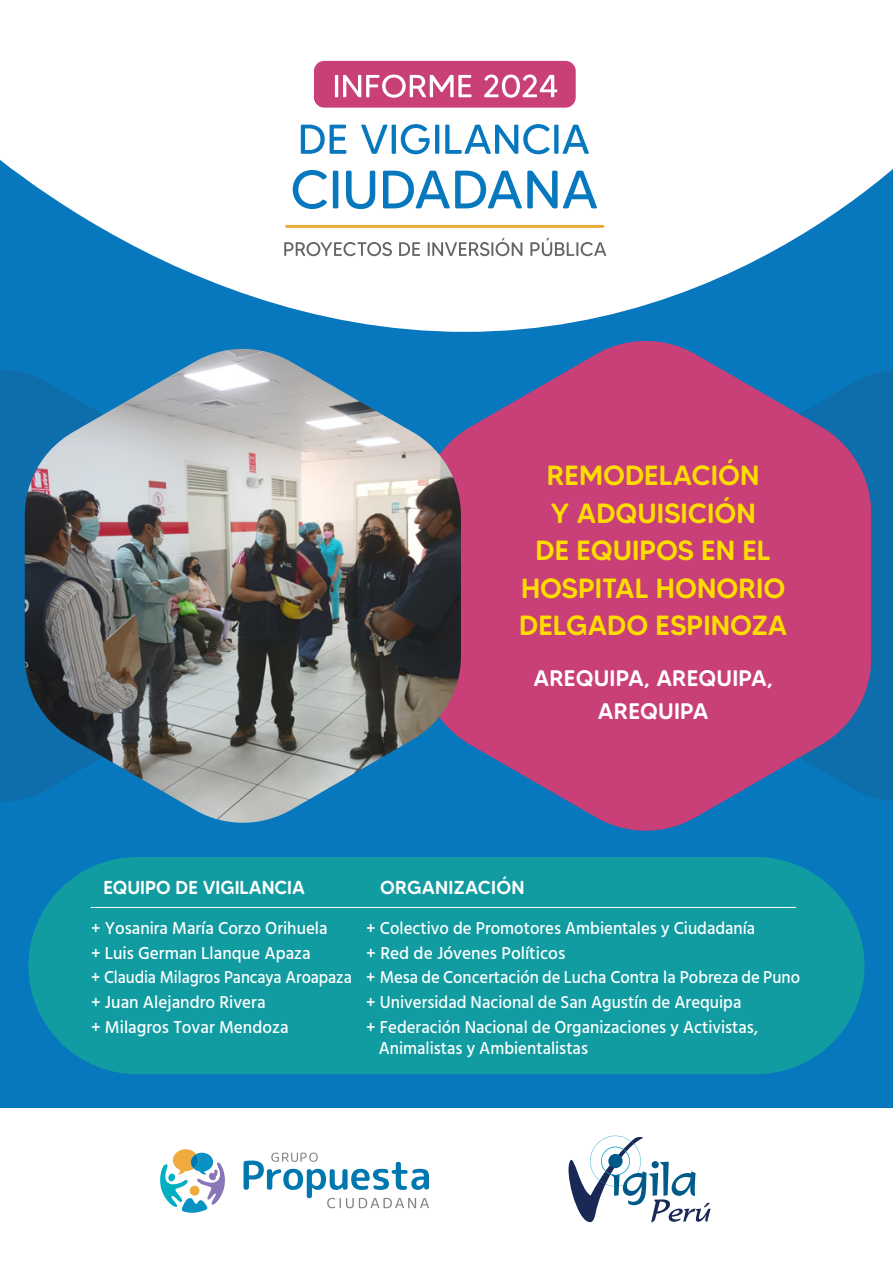
<style>
.page{position:relative;width:893px;height:1263px;background:#fff}
.page>*{position:absolute;margin:0;border:0;box-sizing:border-box;transform-origin:0 0}
.t1{font:500 27.75px/37.5px "MADE Tommy Soft";color:#fd0;text-align:center}
.t2{font:500 22.5px/33px "MADE Tommy Soft";letter-spacing:.01em;color:#fff;text-align:center}
.t3{font:500 18.75px "MADE Tommy Soft";color:#fff}
.t4{font:500 17.7px/24.8px "Hind";color:#fff;scale:.95 1}
.t5{font:500 17.7px/24.8px "Hind";color:#fff;scale:.96 1}
</style>
<div class="page">
<div style="left:0;top:0;width:893px;height:1123px;background:#0778be"></div>
<svg style="left:0;top:0;width:893px;height:332px;fill:#fff"></svg>
<div style="left:0;top:1109px;width:893px;height:154px;background:#fff"></div>
<svg style="left:301px;top:125px;width:45px;height:29px"></svg>
<svg style="left:361px;top:125px;width:27px;height:29px"></svg>
<svg style="left:392px;top:125px;width:4px;height:29px"></svg>
<svg style="left:401px;top:124px;width:29px;height:30px"></svg>
<hr style="left:435px;top:125px;width:4px;height:29px;background:#0778be">
<svg style="left:445px;top:124px;width:105px;height:30px"></svg>
<svg style="left:554px;top:125px;width:4px;height:29px"></svg>
<svg style="left:562px;top:125px;width:27px;height:29px"></svg>
<svg style="left:293px;top:170px;width:34px;height:39px"></svg>
<div style="left:333px;top:171px;width:5px;height:37px;background:#0778be"></div>
<svg style="left:346px;top:171px;width:29px;height:38px"></svg>
<svg style="left:383px;top:171px;width:214px;height:37px"></svg>
<svg style="left:284px;top:242px;width:108px;height:14px;background:#c8c9c9"></svg>
<svg style="left:399px;top:242px;width:21px;height:14px"></svg>
<svg style="left:428px;top:238px;width:94px;height:18px;background:#d0d0d1"></svg>
<svg style="left:530px;top:238px;width:76px;height:18px"></svg>
<hr style="left:287px;top:225px;width:316px;height:3px;background:#e9ac38">
<div style="left:314px;top:61px;width:262px;height:47px;background:#c93f77;border-radius:10px"></div>
<hr style="left:335px;top:75px;width:3px;height:22px;background:#fff">
<svg style="left:343px;top:75px;width:128px;height:23px"></svg>
<svg style="left:484px;top:75px;width:73px;height:23px"></svg>
<div style="left:871px;top:370px;width:22px;height:431px;background:#0e6dab"></div>
<div style="left:0;top:370px;width:25px;height:431px;background:#0e6dab"></div>
<svg style="left:461px;top:341px;width:410px;height:490px;fill:#c93f77"></svg>
<img style="left:25px;top:349px;width:436px;height:474px">
<svg style="left:160px;top:1149px;width:65px;height:64px"></svg>
<svg style="left:244px;top:1152px;width:185px;height:56px"></svg>
<svg style="left:568px;top:1136px;width:143px;height:86px"></svg>
<div style="left:28px;top:857px;width:836px;height:217px;background:#119ca1;border-radius:109px"></div>
<hr style="left:91px;top:907px;width:705px;height:1px;background:#fff">
<h1 class="t1" style="left:519px;top:457px;width:270px">REMODELACIÓN<br>Y ADQUISICIÓN<br>DE EQUIPOS EN EL<br>HOSPITAL HONORIO<br>DELGADO ESPINOZA</h1>
<p class="t2" style="left:533px;top:662px;width:241px">AREQUIPA, AREQUIPA,<br>AREQUIPA</p>
<p class="t3" style="left:104px;top:876px;width:203px">EQUIPO DE VIGILANCIA</p>
<p class="t3" style="left:380px;top:876px;width:146px">ORGANIZACIÓN</p>
<p class="t5" style="left:91px;top:916px;width:273px">+ Yosanira María Corzo Orihuela<br>+ Luis German Llanque Apaza<br>+ Claudia Milagros Pancaya Aroapaza + Juan Alejandro Rivera<br>+ Milagros Tovar Mendoza</p>
<p class="t4" style="left:366px;top:916px;width:458px">+ Colectivo de Promotores Ambientales y Ciudadanía<br>+ Red de Jóvenes Políticos<br>+ Mesa de Concertación de Lucha Contra la Pobreza de Puno + Universidad Nacional de San Agustín de Arequipa<br>+ Federación Nacional de Organizaciones y Activistas,</p>
<p class="t4" style="left:379px;top:1036px;width:222px">Animalistas y Ambientalistas</p>
</div>
